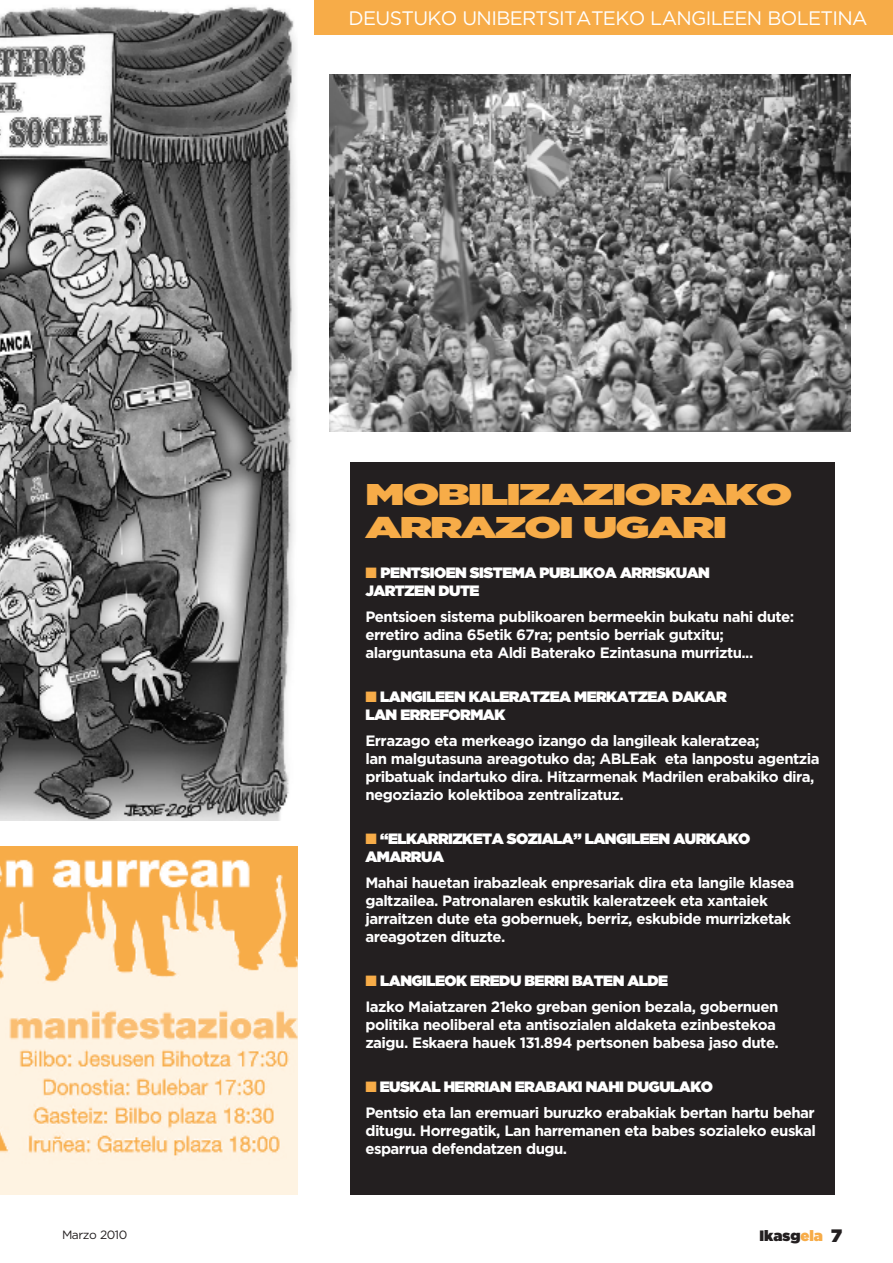
<style>
.page{position:relative;width:893px;height:1263px;background:#fff}
.page>*{position:absolute;margin:0;border:0;box-sizing:border-box;transform-origin:0 0}
.t1{font:30px/33px "Gotham Ultra";letter-spacing:-.035em;color:#f7ac48;scale:1.5 1}
.t2{font:19.5px "Gotham";letter-spacing:-.035em;color:#fff}
.t3{font:700 15px/18px "Gotham";letter-spacing:-.035em;color:#fff}
.t4{font:15px/18px "Gotham Ultra";letter-spacing:-.035em;color:#fff}
.t5{font:15px "Gotham Ultra";color:#231f20}
.t6{font:12px "Gotham";letter-spacing:-.035em;color:#231f20}
.s1{color:#f7ac48}
.s2{font-size:18px}
</style>
<div class="page">
<div style="left:350px;top:462px;width:485px;height:732px;background:#231f20"></div>
<img style="left:0;top:6px;width:296px;height:815px">
<img style="left:0;top:846px;width:298px;height:348px">
<img style="left:329px;top:74px;width:521px;height:358px">
<div style="left:315px;top:0;width:578px;height:34px;background:#f7ac48"></div>
<h2 class="t2" style="left:349px;top:11px;width:520px">DEUSTUKO UNIBERTSITATEKO LANGILEEN BOLETINA</h2>
<h1 class="t1" style="left:365px;top:478px;width:286px">MOBILIZAZIORAKO<br>ARRAZOI UGARI</h1>
<p class="t4" style="left:365px;top:563px;width:346px"><span class="s1">■</span> PENTSIOEN SISTEMA PUBLIKOA ARRISKUAN<br>JARTZEN DUTE</p>
<p class="t3" style="left:365px;top:609px;width:430px">Pentsioen sistema publikoaren bermeekin bukatu nahi dute: erretiro adina 65etik 67ra; pentsio berriak gutxitu; alarguntasuna eta Aldi Baterako Ezintasuna murriztu...</p>
<p class="t4" style="left:365px;top:687px;width:363px"><span class="s1">■</span> LANGILEEN KALERATZEA MERKATZEA DAKAR<br>LAN ERREFORMAK</p>
<p class="t3" style="left:365px;top:733px;width:456px">Errazago eta merkeago izango da langileak kaleratzea;<br>lan malgutasuna areagotuko da; ABLEak eta lanpostu agentzia pribatuak indartuko dira. Hitzarmenak Madrilen erabakiko dira, negoziazio kolektiboa zentralizatuz.</p>
<p class="t4" style="left:365px;top:829px;width:386px"><span class="s1">■</span> “ELKARRIZKETA SOZIALA” LANGILEEN AURKAKO<br>AMARRUA</p>
<p class="t3" style="left:365px;top:875px;width:431px">Mahai hauetan irabazleak enpresariak dira eta langile klasea galtzailea. Patronalaren eskutik kaleratzeek eta xantaiek jarraitzen dute eta gobernuek, berriz, eskubide murrizketak areagotzen dituzte.</p>
<p class="t4" style="left:365px;top:971px;width:304px"><span class="s1">■</span> LANGILEOK EREDU BERRI BATEN ALDE</p>
<p class="t3" style="left:365px;top:999px;width:415px">Iazko Maiatzaren 21eko greban genion bezala, gobernuen politika neoliberal eta antisozialen aldaketa ezinbestekoa zaigu. Eskaera hauek 131.894 pertsonen babesa jaso dute.</p>
<p class="t4" style="left:365px;top:1077px;width:349px"><span class="s1">■</span> EUSKAL HERRIAN ERABAKI NAHI DUGULAKO</p>
<p class="t3" style="left:365px;top:1105px;width:452px;text-align:justify">Pentsio eta lan eremuari buruzko erabakiak bertan hartu behar ditugu. Horregatik, Lan harremanen eta babes sozialeko euskal esparrua defendatzen dugu.</p>
<p class="t6" style="left:62px;top:1230px;width:67px">Marzo 2010</p>
<p class="t5" style="left:759px;top:1226px;width:84px">Ikasg<span class="s1">ela</span> <span class="s2">7</span></p>
</div>
